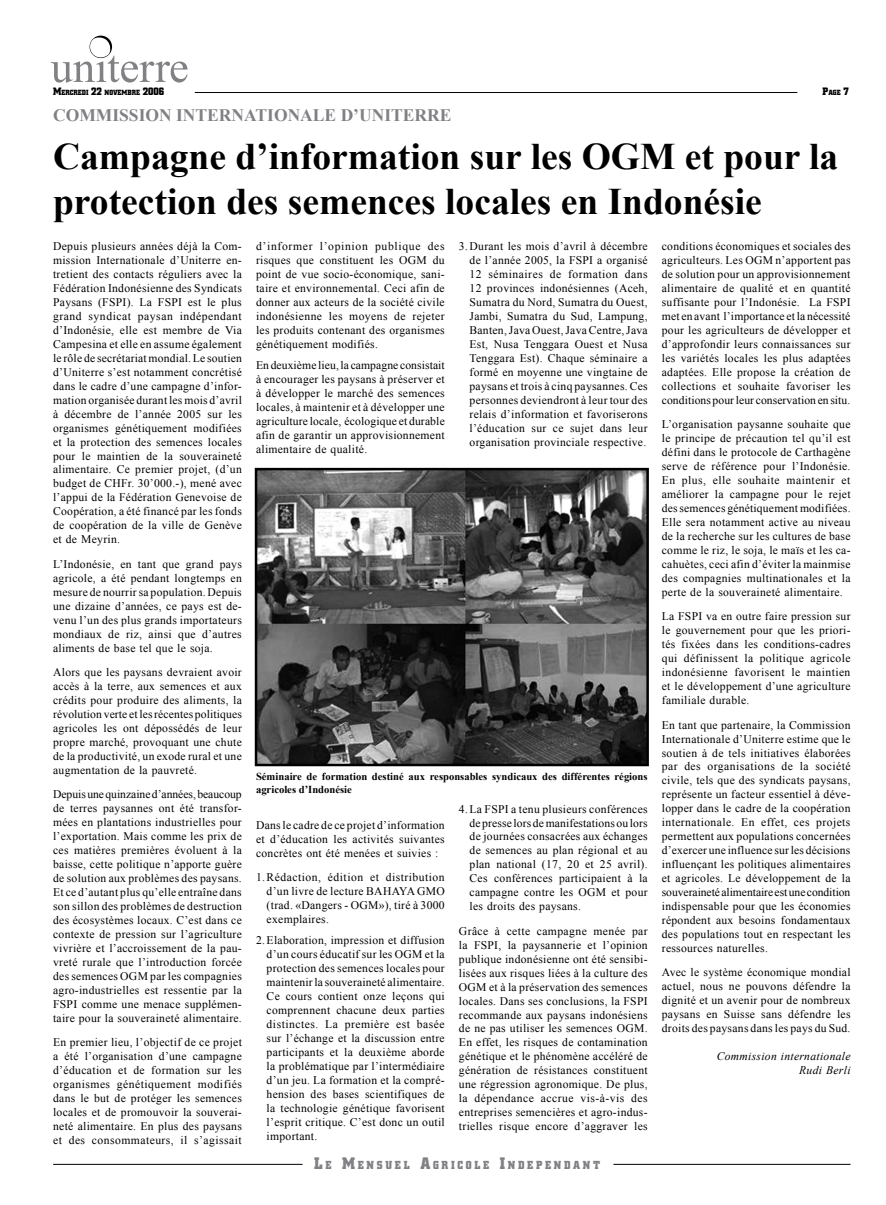
<style>
.page{position:relative;width:886px;height:1205px;background:#fff}
.page>*{position:absolute;margin:0;border:0;box-sizing:border-box;transform-origin:0 0}
.t1{font:700 37.5px/45px "Times New Roman";color:#000}
.t2{font:700 17.5px "Times New Roman";color:#818084}
.t3{font:700 11.75px "Square Slabserif 711 BT";letter-spacing:.255em;color:#818084;scale:.9 1}
.t4{font:11.62px/14px "Times New Roman";letter-spacing:.025em;color:#000;text-align:justify}
.t5{font:italic 11.62px/14px "Times New Roman";letter-spacing:.025em;color:#000;text-align:right}
.t6{font:700 10.62px/12.8px "Times New Roman";color:#000}
.t7{font:700 7.62px "Square Slabserif 711 BT";color:#000;scale:.9 1}
.s1{font-size:10.88px}
.s2{font-size:16.88px}
</style>
<div class="page">
<svg style="left:51px;top:36px;width:136px;height:47px"></svg>
<hr style="left:195px;top:92px;width:602px;height:1px;background:#000">
<hr style="left:53px;top:1164px;width:250px;height:1px;background:#000">
<hr style="left:613px;top:1164px;width:237px;height:1px;background:#000">
<img style="left:258px;top:471px;width:388px;height:292px">
<div style="left:255px;top:468px;width:394px;height:298px;border:2px solid #000"></div>
<p class="t7" style="left:53px;top:88px;width:125px"><span class="s1">M</span>ERCREDI <span class="s1">22</span> NOVEMBRE <span class="s1">2006</span></p>
<p class="t7" style="left:822px;top:88px;width:31px"><span class="s1">P</span>AGE <span class="s1">7</span></p>
<h2 class="t2" style="left:53px;top:103px;width:39px">Commissi</h2>
<h2 class="t2" style="left:145px;top:103px;width:156px">on internationale</h2>
<h2 class="t2" style="left:341px;top:103px;width:108px">d ’Uniterre</h2>
<h1 class="t1" style="left:53px;top:133px;width:787px">Campagne d’information sur les OGM et pour la protection des semences locales en Indonésie</h1>
<p class="t4" style="left:53px;top:239px;width:190px">Depuis plusieurs années déjà la Com&shy;mission Internationale d’Uniterre en&shy;tretient des contacts réguliers avec la Fédération Indonésienne des Syndicats Paysans (FSPI). La FSPI est le plus grand syndicat paysan indépendant d’Indonésie, elle est membre de Via Campesina et elle en assume également le rôle de secrétariat mondial. Le soutien d’Uniterre s’est notamment concrétisé dans le cadre d’une campagne d’infor&shy;mation organisée durant les mois d’avril à décembre de l’année 2005 sur les organismes génétiquement modifiées et la protection des semences locales pour le maintien de la souveraineté alimentaire. Ce premier projet, (d’un budget de CHFr. 30’000.-), mené avec l’appui de la Fédération Genevoise de Coopération, a été financé par les fonds de coopération de la ville de Genève et de Meyrin.</p>
<p class="t4" style="left:53px;top:557px;width:190px">L’Indonésie, en tant que grand pays agricole, a été pendant longtemps en mesure de nourrir sa population. Depuis une dizaine d’années, ce pays est de&shy;venu l’un des plus grands importateurs mondiaux de riz, ainsi que d’autres aliments de base tel que le soja.</p>
<p class="t4" style="left:53px;top:665px;width:190px">Alors que les paysans devraient avoir accès à la terre, aux semences et aux crédits pour produire des aliments, la révolution verte et les récentes politiques agricoles les ont dépossédés de leur propre marché, provoquant une chute de la productivité, un exode rural et une augmentation de la pauvreté.</p>
<p class="t4" style="left:53px;top:787px;width:190px">Depuis une quinzaine d’années, beaucoup de terres paysannes ont été transfor&shy;mées en plantations industrielles pour l’exportation. Mais comme les prix de ces matières premières évoluent à la baisse, cette politique n’apporte guère de solution aux problèmes des paysans.<br>Et ce d’autant plus qu’elle entraîne dans son sillon des problèmes de destruction des écosystèmes locaux. C’est dans ce contexte de pression sur l’agriculture vivrière et l’accroissement de la pau&shy;vreté rurale que l’introduction forcée des semences OGM par les compagnies agro-industrielles est ressentie par la FSPI comme une menace supplémen&shy;taire pour la souveraineté alimentaire.</p>
<p class="t4" style="left:53px;top:1035px;width:190px">En premier lieu, l’objectif de ce projet a été l’organisation d’une campagne d’éducation et de formation sur les organismes génétiquement modifiés dans le but de protéger les semences locales et de promouvoir la souverai&shy;neté alimentaire. En plus des paysans et des consommateurs, il s’agissait</p>
<p class="t4" style="left:256px;top:239px;width:190px">d’informer l’opinion publique des risques que constituent les OGM du point de vue socio-économique, sani&shy;taire et environnemental. Ceci afin de donner aux acteurs de la société civile indonésienne les moyens de rejeter les produits contenant des organismes génétiquement modifiés.</p>
<p class="t4" style="left:256px;top:358px;width:190px">En deuxième lieu, la campagne consistait à encourager les paysans à préserver et à développer le marché des semences locales, à maintenir et à développer une agriculture locale, écologique et durable afin de garantir un approvisionnement alimentaire de qualité.</p>
<p class="t4" style="left:469px;top:239px;width:180px;text-indent:-11px">3.Durant les mois d’avril à décembre de l’année 2005, la FSPI a organisé 12 séminaires de formation dans 12 provinces indonésiennes (Aceh, Sumatra du Nord, Sumatra du Ouest, Jambi, Sumatra du Sud, Lampung, Banten, Java Ouest, Java Centre, Java Est, Nusa Tenggara Ouest et Nusa Tenggara Est). Chaque séminaire a formé en moyenne une vingtaine de paysans et trois à cinq paysannes. Ces personnes deviendront à leur tour des relais d’information et favoriserons l’éducation sur ce sujet dans leur organisation provinciale respective.</p>
<p class="t6" style="left:256px;top:769px;width:393px">Séminaire de formation destiné aux responsables syndicaux des différentes régions agricoles d’Indonésie</p>
<p class="t4" style="left:256px;top:818px;width:190px">Dans le cadre de ce projet d’information et d’éducation les activités suivantes concrètes ont été menées et suivies :</p>
<p class="t4" style="left:267px;top:870px;width:180px;text-indent:-11px">1.Rédaction, édition et distribution d’un livre de lecture BAHAYA GMO (trad. «Dangers - OGM»), tiré à 3000 exemplaires.</p>
<p class="t4" style="left:267px;top:933px;width:180px;text-indent:-11px">2.Elaboration, impression et diffusion d’un cours éducatif sur les OGM et la protection des semences locales pour maintenir la souveraineté alimentaire.<br>Ce cours contient onze leçons qui comprennent chacune deux parties distinctes. La première est basée sur l’échange et la discussion entre participants et la deuxième aborde la problématique par l’intermédiaire d’un jeu. La formation et la compré&shy;hension des bases scientifiques de la technologie génétique favorisent l’esprit critique. C’est donc un outil important.</p>
<p class="t4" style="left:469px;top:801px;width:180px;text-indent:-11px">4.La FSPI a tenu plusieurs conférences de presse lors de manifestations ou lors de journées consacrées aux échanges de semences au plan régional et au plan national (17, 20 et 25 avril).<br>Ces conférences participaient à la campagne contre les OGM et pour les droits des paysans.</p>
<p class="t4" style="left:459px;top:924px;width:190px">Grâce à cette campagne menée par la FSPI, la paysannerie et l’opinion publique indonésienne ont été sensibi&shy;lisées aux risques liées à la culture des OGM et à la préservation des semences locales. Dans ses conclusions, la FSPI recommande aux paysans indonésiens de ne pas utiliser les semences OGM.<br>En effet, les risques de contamination génétique et le phénomène accéléré de génération de résistances constituent une régression agronomique. De plus, la dépendance accrue vis-à-vis des entreprises semencières et agro-indus&shy;trielles risque encore d’aggraver les</p>
<p class="t3" style="left:314px;top:1157px;width:319px"><span class="s2">L</span>E <span class="s2">M</span>ENSUEL <span class="s2">A</span>GRICOLE <span class="s2">I</span>NDEPENDANT</p>
<p class="t4" style="left:662px;top:239px;width:190px">conditions économiques et sociales des agriculteurs. Les OGM n’apportent pas de solution pour un approvisionnement alimentaire de qualité et en quantité suffisante pour l’Indonésie. La FSPI met en avant l’importance et la nécessité pour les agriculteurs de développer et d’approfondir leurs connaissances sur les variétés locales les plus adaptées adaptées. Elle propose la création de collections et souhaite favoriser les conditions pour leur conservation en situ.</p>
<p class="t4" style="left:662px;top:417px;width:190px">L’organisation paysanne souhaite que le principe de précaution tel qu’il est défini dans le protocole de Carthagène serve de référence pour l’Indonésie.<br>En plus, elle souhaite maintenir et améliorer la campagne pour le rejet des semences génétiquement modifiées.<br>Elle sera notamment active au niveau de la recherche sur les cultures de base comme le riz, le soja, le maïs et les ca&shy;cahuètes, ceci afin d’éviter la mainmise des compagnies multinationales et la perte de la souveraineté alimentaire.</p>
<p class="t4" style="left:662px;top:609px;width:190px">La FSPI va en outre faire pression sur le gouvernement pour que les priori&shy;tés fixées dans les conditions-cadres qui définissent la politique agricole indonésienne favorisent le maintien et le développement d’une agriculture familiale durable.</p>
<p class="t4" style="left:662px;top:717px;width:190px">En tant que partenaire, la Commission Internationale d’Uniterre estime que le soutien à de tels initiatives élaborées par des organisations de la société civile, tels que des syndicats paysans, représente un facteur essentiel à déve&shy;lopper dans le cadre de la coopération internationale. En effet, ces projets permettent aux populations concernées d’exercer une influence sur les décisions influençant les politiques alimentaires et agricoles. Le développement de la souveraineté alimentaire est une condition indispensable pour que les économies répondent aux besoins fondamentaux des populations tout en respectant les ressources naturelles.</p>
<p class="t4" style="left:662px;top:965px;width:190px">Avec le système économique mondial actuel, nous ne pouvons défendre la dignité et un avenir pour de nombreux paysans en Suisse sans défendre les droits des paysans dans les pays du Sud.</p>
<p class="t5" style="left:717px;top:1049px;width:135px">Commission internationale<br>Rudi Berli</p>
</div>
